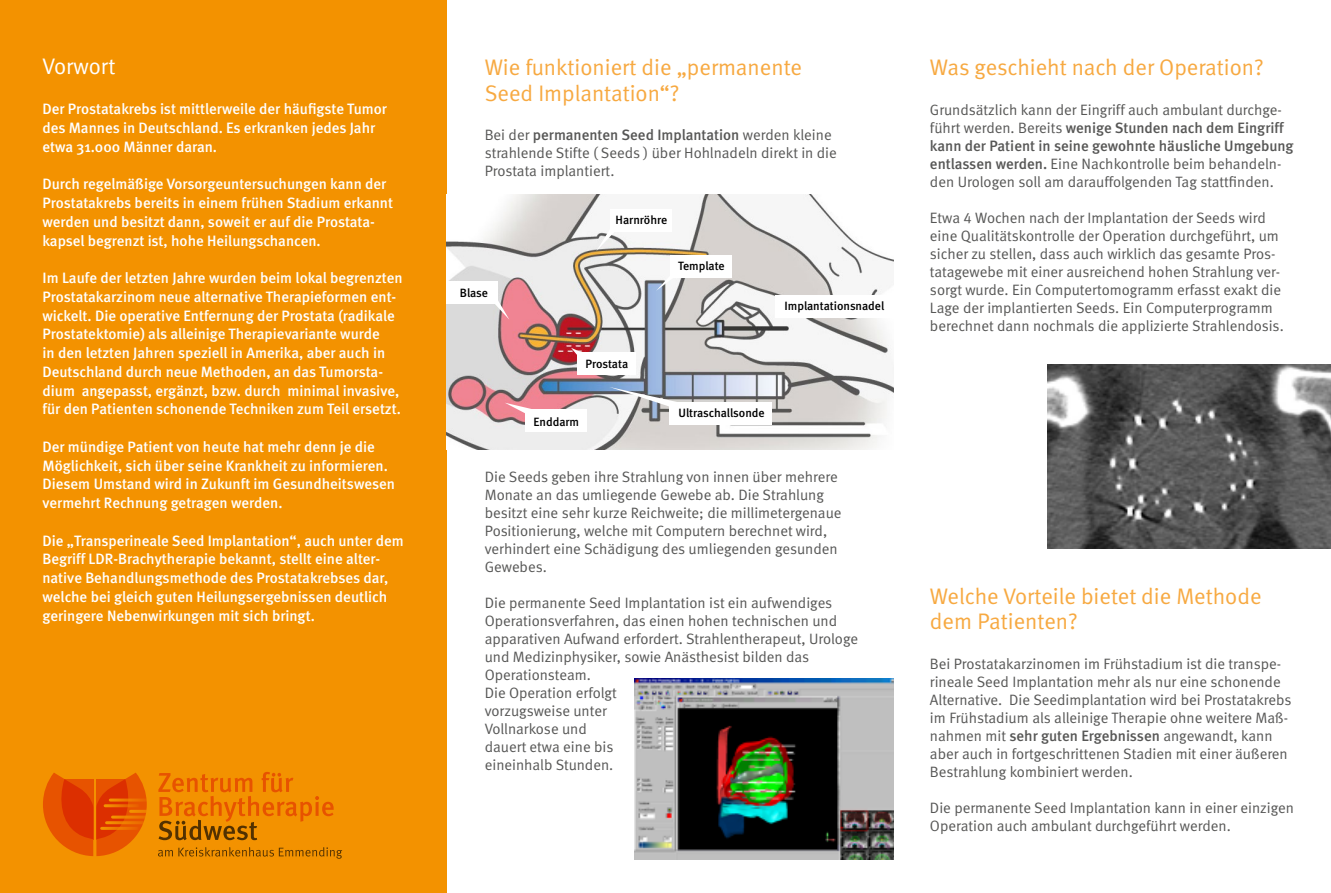
<style>
.page{position:relative;width:1331px;height:893px;background:#fff}
.page>*{position:absolute;margin:0;border:0;box-sizing:border-box;transform-origin:0 0}
.t1{font:22.5px/25.5px "Meta Normal LF";color:#f7a941}
.t2{font:22.5px "Meta Normal LF";color:#fff}
.t3{font:15px/18px "Meta Normal LF";color:#575756}
.t4{font:500 15px/18.8px "Meta";color:#fff}
.t5{font:15px/18px "Meta Medium LF";color:#575756}
.t6{font:12px "Meta Medium LF";color:#000}
.s1{font-family:"Meta Normal LF"}
.s2{font-family:"Meta Medium LF"}
</style>
<div class="page">
<div style="left:0;top:0;width:446px;height:893px;background:#f39200"></div>
<svg style="left:43px;top:773px;width:104px;height:83px"></svg>
<hr style="left:107px;top:821px;width:45px;height:3px;background:#fff">
<hr style="left:102px;top:827px;width:37px;height:3px;background:#fff">
<hr style="left:105px;top:804px;width:35px;height:3px;background:#fff">
<hr style="left:131px;top:810px;width:34px;height:3px;background:#fff">
<hr style="left:110px;top:798px;width:39px;height:3px;background:#fff">
<hr style="left:113px;top:816px;width:45px;height:3px;background:#fff">
<svg style="left:158px;top:847px;width:184px;height:12px"></svg>
<svg style="left:158px;top:772px;width:176px;height:68px"></svg>
<img style="left:446px;top:195px;width:447px;height:255px">
<img style="left:635px;top:678px;width:258px;height:181px">
<img style="left:1047px;top:364px;width:284px;height:185px">
<div style="left:446px;top:281px;width:52px;height:23px;background:#fff"></div>
<div style="left:525px;top:409px;width:62px;height:23px;background:#fff"></div>
<div style="left:610px;top:209px;width:62px;height:23px;background:#fff"></div>
<div style="left:670px;top:255px;width:62px;height:23px;background:#fff"></div>
<div style="left:577px;top:352px;width:59px;height:23px;background:#fff"></div>
<div style="left:669px;top:402px;width:103px;height:23px;background:#fff"></div>
<div style="left:775px;top:295px;width:118px;height:23px;background:#fff"></div>
<svg style="left:655px;top:272px;width:20px;height:20px"></svg>
<svg style="left:596px;top:229px;width:20px;height:22px"></svg>
<svg style="left:494px;top:296px;width:15px;height:24px"></svg>
<svg style="left:571px;top:348px;width:12px;height:8px"></svg>
<svg style="left:505px;top:403px;width:29px;height:11px"></svg>
<svg style="left:609px;top:387px;width:71px;height:22px"></svg>
<h1 class="t2" style="left:43px;top:53px;width:74px">Vorwort</h1>
<p class="t4" style="left:43px;top:100px;width:346px">Der Prostatakrebs ist mittlerweile der häufigste Tumor des Mannes in Deutschland. Es erkranken jedes Jahr etwa 31.000 Männer daran.</p>
<p class="t4" style="left:43px;top:175px;width:352px">Durch regelmäßige Vorsorgeuntersuchungen kann der Prostatakrebs bereits in einem frühen Stadium erkannt werden und besitzt dann, soweit er auf die Prostata&shy;kapsel begrenzt ist, hohe Heilungschancen.</p>
<p class="t4" style="left:43px;top:268px;width:362px">Im Laufe der letzten Jahre wurden beim lokal begrenzten Prostatakarzinom neue alternative Therapieformen ent&shy;wickelt. Die operative Entfernung der Prostata (radikale Prostatektomie) als alleinige Therapievariante wurde<br>in den letzten Jahren speziell in Amerika, aber auch in Deutschland durch neue Methoden, an das Tumorsta&shy;dium angepasst, ergänzt, bzw. durch minimal invasive, für den Patienten schonende Techniken zum Teil ersetzt.</p>
<p class="t4" style="left:43px;top:437px;width:354px">Der mündige Patient von heute hat mehr denn je die Möglichkeit, sich über seine Krankheit zu informieren.<br>Diesem Umstand wird in Zukunft im Gesundheitswesen vermehrt Rechnung getragen werden.</p>
<p class="t4" style="left:43px;top:531px;width:363px">Die „Transperineale Seed Implantation“, auch unter dem Begriff LDR-Brachytherapie bekannt, stellt eine alter&shy;native Behandlungsmethode des Prostatakrebses dar, welche bei gleich guten Heilungsergebnissen deutlich geringere Nebenwirkungen mit sich bringt.</p>
<h1 class="t1" style="left:485px;top:54px;width:319px">Wie funktioniert die „permanente<br>Seed Implantation“?</h1>
<p class="t5" style="left:485px;top:126px;width:348px"><span class="s1">Bei der</span> permanenten Seed Implantation <span class="s1">werden kleine</span></p>
<p class="t3" style="left:485px;top:144px;width:354px">strahlende Stifte ( Seeds ) über Hohlnadeln direkt in die<br>Prostata implantiert.</p>
<p class="t6" style="left:460px;top:286px;width:30px">Blase</p>
<p class="t6" style="left:616px;top:213px;width:53px">Harnröhre</p>
<p class="t6" style="left:678px;top:259px;width:48px">Template</p>
<p class="t6" style="left:585px;top:357px;width:44px">Prostata</p>
<p class="t6" style="left:534px;top:415px;width:47px">Enddarm</p>
<p class="t6" style="left:678px;top:406px;width:88px">Ultraschallsonde</p>
<p class="t6" style="left:784px;top:299px;width:101px">Implantationsnadel</p>
<p class="t3" style="left:485px;top:468px;width:358px">Die Seeds geben ihre Strahlung von innen über mehrere Monate an das umliegende Gewebe ab. Die Strahlung besitzt eine sehr kurze Reichweite; die millimetergenaue Positionierung, welche mit Computern berechnet wird, verhindert eine Schädigung des umliegenden gesunden Gewebes.</p>
<p class="t3" style="left:485px;top:594px;width:375px">Die permanente Seed Implantation ist ein aufwendiges Operationsverfahren, das einen hohen technischen und apparativen Aufwand erfordert. Strahlentherapeut, Urologe und Medizinphysiker, sowie Anästhesist bilden das Operationsteam.<br>Die Operation erfolgt<br>vorzugsweise unter<br>Vollnarkose und<br>dauert etwa eine bis<br>eineinhalb Stunden.</p>
<h1 class="t1" style="left:930px;top:54px;width:335px">Was geschieht nach der Operation?</h1>
<p class="t3" style="left:930px;top:100px;width:353px">Grundsätzlich kann der Eingriff auch ambulant durchge-</p>
<p class="t5" style="left:930px;top:118px;width:365px"><span class="s1">führt werden. Bereits</span> wenige Stunden nach dem Eingriff kann der Patient in seine gewohnte häusliche Umgebung</p>
<p class="t3" style="left:930px;top:154px;width:353px"><span class="s2">entlassen werden.</span> Eine Nachkontrolle beim behandeln&shy;den Urologen soll am darauffolgenden Tag stattfinden.</p>
<p class="t3" style="left:930px;top:208px;width:355px">Etwa 4 Wochen nach der Implantation der Seeds wird eine Qualitätskontrolle der Operation durchgeführt, um sicher zu stellen, dass auch wirklich das gesamte Pros&shy;tatagewebe mit einer ausreichend hohen Strahlung ver&shy;sorgt wurde. Ein Computertomogramm erfasst exakt die Lage der implantierten Seeds. Ein Computerprogramm berechnet dann nochmals die applizierte Strahlendosis.</p>
<h1 class="t1" style="left:930px;top:583px;width:333px">Welche Vorteile bietet die Methode dem Patienten?</h1>
<p class="t3" style="left:930px;top:655px;width:363px">Bei Prostatakarzinomen im Frühstadium ist die transpe&shy;rineale Seed Implantation mehr als nur eine schonende Alternative. Die Seedimplantation wird bei Prostatakrebs im Frühstadium als alleinige Therapie ohne weitere Maß&shy;nahmen mit <span class="s2">sehr guten Ergebnissen</span> angewandt, kann aber auch in fortgeschrittenen Stadien mit einer äußeren Bestrahlung kombiniert werden.</p>
<p class="t3" style="left:930px;top:799px;width:366px">Die permanente Seed Implantation kann in einer einzigen<br>Operation auch ambulant durchgeführt werden.</p>
</div>
